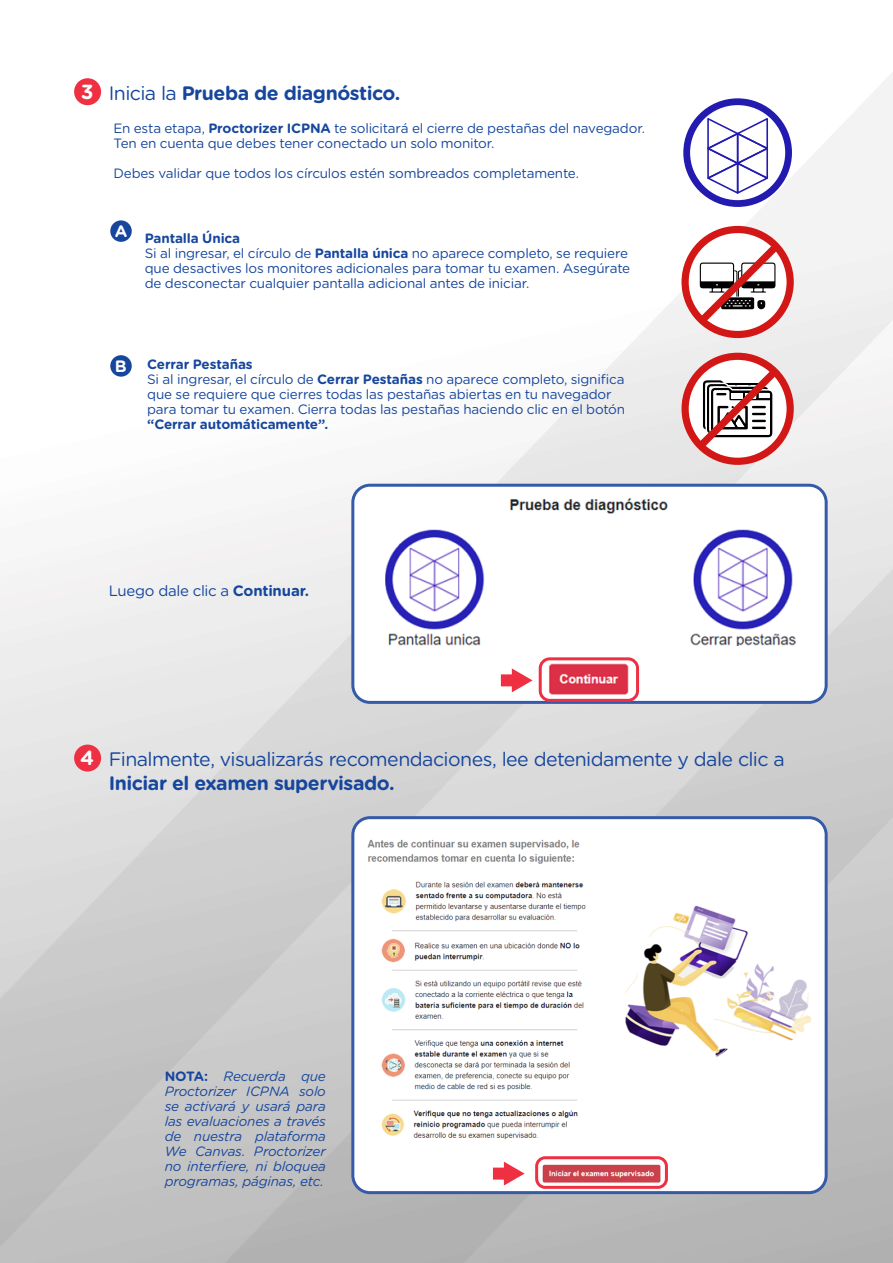
<style>
.page{position:relative;width:893px;height:1263px;background:#fff}
.page>*{position:absolute;margin:0;border:0;box-sizing:border-box;transform-origin:0 0}
.t1{font:700 20.4px "Gotham Rounded";color:#fff}
.t2{font:19.5px "Gotham Rounded";letter-spacing:-.03em;color:#16469d}
.t3{font:700 19.5px "Gotham Rounded";letter-spacing:-.025em;color:#16469d}
.t4{font:15px "Gotham Rounded";letter-spacing:-.02em;color:#16469d}
.t5{font:13.5px/15px "Gotham Rounded";letter-spacing:-.015em;color:#16469d}
.t6{font:italic 13.5px/15px "Gotham Rounded";letter-spacing:-.015em;color:#16469d;text-align:justify}
.t7{font:700 13.5px "Gotham Rounded";letter-spacing:-.01em;color:#16469d}
.s1{font-weight:400}
.s2{font-weight:700}
.s3{font-weight:700;font-size:16.5px;color:#fff}
.s4{font-weight:700;font-style:normal}
</style>
<div class="page">
<img style="left:0;top:73px;width:892px;height:1190px">
<div style="left:74px;top:745px;width:27px;height:27px;background:#ee3042;border-radius:50%"></div>
<div style="left:110px;top:220px;width:22px;height:22px;background:#16469d;border-radius:50%"></div>
<div style="left:110px;top:355px;width:22px;height:22px;background:#16469d;border-radius:50%"></div>
<svg style="left:685px;top:230px;width:105px;height:105px"></svg>
<div style="left:681px;top:226px;width:112px;height:112px;border:7px solid #d21716;border-radius:50%"></div>
<svg style="left:692px;top:236px;width:94px;height:94px"></svg>
<div style="left:681px;top:353px;width:112px;height:112px;border:7px solid #d21716;border-radius:50%"></div>
<svg style="left:690px;top:362px;width:94px;height:94px"></svg>
<div style="left:353px;top:485px;width:473px;height:217px;background:#fff;border-radius:17px"></div>
<img style="left:385px;top:498px;width:412px;height:148px">
<img style="left:500px;top:661px;width:140px;height:36px">
<div style="left:351px;top:484px;width:476px;height:220px;border:3px solid #345aa9;border-radius:17px"></div>
<div style="left:538px;top:657px;width:101px;height:45px;border:3px solid #ee3042;border-radius:9px"></div>
<div style="left:501px;top:674px;width:14px;height:12px;background:#ee3042"></div>
<svg style="left:512px;top:668px;width:20px;height:24px"></svg>
<div style="left:353px;top:818px;width:473px;height:375px;background:#fff;border-radius:17px"></div>
<img style="left:367px;top:839px;width:445px;height:345px">
<div style="left:351px;top:816px;width:476px;height:378px;border:3px solid #345aa9;border-radius:17px"></div>
<div style="left:535px;top:1156px;width:133px;height:33px;border:3px solid #ee3042;border-radius:9px"></div>
<div style="left:493px;top:1168px;width:14px;height:12px;background:#ee3042"></div>
<svg style="left:504px;top:1162px;width:20px;height:24px"></svg>
<div style="left:74px;top:78px;width:27px;height:27px;background:#ee3042;border-radius:50%"></div>
<svg style="left:686px;top:102px;width:102px;height:102px"></svg>
<div style="left:683px;top:98px;width:109px;height:109px;border:7px solid #231ab0;border-radius:50%"></div>
<svg style="left:706px;top:116px;width:63px;height:80px"></svg>
<h1 class="t1" style="left:81px;top:77px;width:14px">3</h1>
<h2 class="t3" style="left:109px;top:79px;width:293px"><span class="s1">Inicia la</span> Prueba de diagnóstico.</h2>
<p class="t5" style="left:113px;top:120px;width:533px">En esta etapa, <span class="s2">Proctorizer ICPNA</span> te solicitará el cierre de pestañas del navegador.<br>Ten en cuenta que debes tener conectado un solo monitor.</p>
<p class="t5" style="left:113px;top:165px;width:467px">Debes validar que todos los círculos estén sombreados completamente.</p>
<p class="t5" style="left:145px;top:230px;width:487px;text-indent:-30px"><sup>A</sup> <span class="s2">Pantalla Única<br></span>Si al ingresar, el círculo de <span class="s2">Pantalla única</span> no aparece completo, se requiere que desactives los monitores adicionales para tomar tu examen. Asegúrate de desconectar cualquier pantalla adicional antes de iniciar.</p>
<p class="t5" style="left:147px;top:356px;width:479px;text-indent:-32px"><span class="s3">B</span> <span class="s2">Cerrar Pestañas<br></span>Si al ingresar, el círculo de <span class="s2">Cerrar Pestañas</span> no aparece completo, significa que se requiere que cierres todas las pestañas abiertas en tu navegador para tomar tu examen. Cierra todas las pestañas haciendo clic en el botón</p>
<p class="t7" style="left:147px;top:414px;width:182px">“Cerrar automáticamente”.</p>
<p class="t4" style="left:109px;top:580px;width:202px">Luego dale clic a <span class="s2">Continuar.</span></p>
<h1 class="t1" style="left:80px;top:743px;width:16px">4</h1>
<h2 class="t2" style="left:109px;top:746px;width:677px">Finalmente, visualizarás recomendaciones, lee detenidamente y dale clic a</h2>
<h2 class="t3" style="left:109px;top:768px;width:287px">Iniciar el examen supervisado.</h2>
<p class="t6" style="left:165px;top:1068px;width:163px"><span class="s4">NOTA:</span> Recuerda que Proctorizer ICPNA solo se activará y usará para las evaluaciones a través de nuestra plataforma We Canvas. Proctorizer no interfiere, ni bloquea programas, páginas, etc.</p>
</div>
